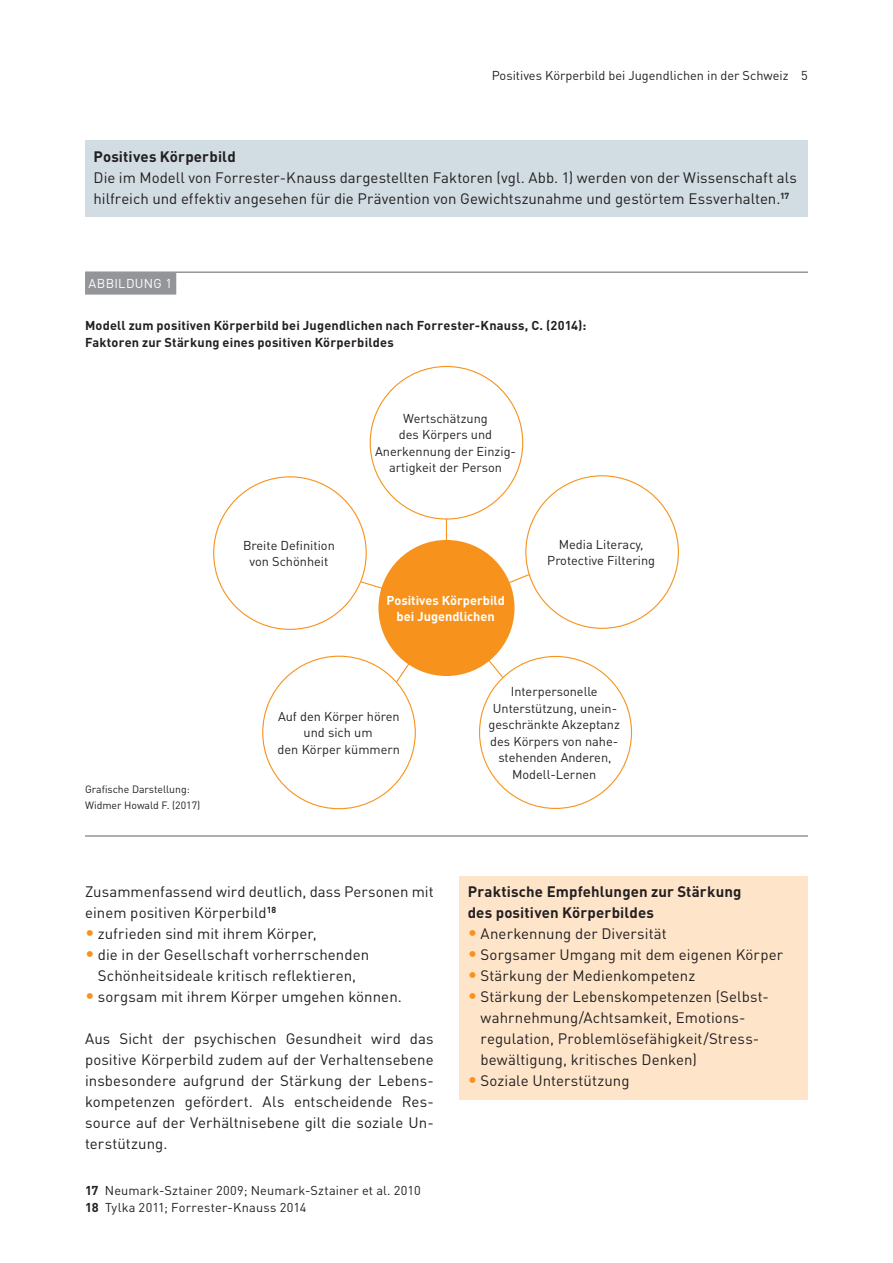
<style>
.page{position:relative;width:893px;height:1263px;background:#fff}
.page>*{position:absolute;margin:0;border:0;box-sizing:border-box;transform-origin:0 0}
.t1{font:15px/21px "DINOT";letter-spacing:.005em;color:#231f20}
.t2{font:700 15px/21px "DINOT";letter-spacing:.01em;color:#231f20}
.t3{font:12.75px/16.5px "DINOT";color:#231f20;text-align:center}
.t4{font:700 12.75px/16.5px "DINOT";letter-spacing:.015em;color:#231f20}
.t5{font:700 12.75px/16.5px "DINOT";color:#fff;text-align:center}
.t6{font:12.75px "DINOT";letter-spacing:.02em;color:#fff}
.t7{font:10.5px/16.5px "DINOT";color:#231f20}
.s1{font-size:18px;color:#f7931d}
.s2{font-weight:700}
</style>
<div class="page">
<div style="left:85px;top:140px;width:723px;height:77px;background:#d1dce3"></div>
<hr style="left:85px;top:835px;width:723px;height:2px;background:#939598">
<hr style="left:85px;top:271px;width:723px;height:2px;background:#939598">
<div style="left:85px;top:272px;width:91px;height:23px;background:#939598"></div>
<hr style="left:446px;top:519px;width:1px;height:89px;background:#f7931d">
<div style="left:459px;top:876px;width:349px;height:223px;background:#fee5ca"></div>
<svg style="left:360px;top:573px;width:171px;height:110px"></svg>
<div style="left:378px;top:540px;width:136px;height:136px;background:#f7931d;border-radius:50%"></div>
<p class="t3" style="left:492px;top:66px;width:318px">Positives Körperbild bei Jugendlichen in der Schweiz 5</p>
<p class="t2" style="left:94px;top:145px;width:144px">Positives Körperbild</p>
<p class="t1" style="left:94px;top:166px;width:705px">Die im Modell von Forrester-Knauss dargestellten Faktoren (vgl. Abb. 1) werden von der Wissenschaft als hilfreich und effektiv angesehen für die Prävention von Gewichtszunahme und gestörtem Essverhalten.<sup>17</sup></p>
<p class="t6" style="left:89px;top:275px;width:85px">ABBILDUNG 1</p>
<p class="t4" style="left:85px;top:317px;width:503px">Modell zum positiven Körperbild bei Jugendlichen nach Forrester-Knauss, C. (2014):<br>Faktoren zur Stärkung eines positiven Körperbildes</p>
<p class="t3" style="left:243px;top:536px;width:93px">Breite Definition von Schönheit</p>
<p class="t3" style="left:375px;top:409px;width:142px">Wertschätzung<br>des Körpers und<br>Anerkennung der Einzig&shy;artigkeit der Person</p>
<p class="t5" style="left:387px;top:591px;width:120px">Positives Körperbild bei Jugendlichen</p>
<p class="t3" style="left:547px;top:535px;width:109px">Media Literacy,<br>Protective Filtering</p>
<p class="t7" style="left:85px;top:780px;width:117px">Grafische Darstellung:<br>Widmer Howald F. (2017)</p>
<p class="t3" style="left:278px;top:707px;width:124px">Auf den Körper hören und sich um<br>den Körper kümmern</p>
<p class="t1" style="left:85px;top:880px;width:350px">Zusammenfassend wird deutlich, dass Personen mit einem positiven Körperbild<sup>18</sup></p>
<p class="t1" style="left:85px;top:922px;width:233px"><span class="s1">•</span> zufrieden sind mit ihrem Körper,</p>
<p class="t1" style="left:85px;top:943px;width:286px;text-align:center"><span class="s1">•</span> die in der Gesellschaft vorherrschenden<br>Schönheitsideale kritisch reflektieren,</p>
<p class="t1" style="left:85px;top:985px;width:318px"><span class="s1">•</span> sorgsam mit ihrem Körper umgehen können.</p>
<p class="t1" style="left:85px;top:1027px;width:350px;text-align:justify">Aus Sicht der psychischen Gesundheit wird das positive Körperbild zudem auf der Verhaltensebene insbesondere aufgrund der Stärkung der Lebens&shy;kompetenzen gefördert. Als entscheidende Res&shy;source auf der Verhältnisebene gilt die soziale Un&shy;terstützung.</p>
<p class="t3" style="left:85px;top:1182px;width:337px;text-align:left"><span class="s2">17</span> Neumark-Sztainer 2009; Neumark-Sztainer et al. 2010<br><span class="s2">18</span> Tylka 2011; Forrester-Knauss 2014</p>
<p class="t3" style="left:488px;top:683px;width:133px">Interpersonelle<br>Unterstützung, unein&shy;geschränkte Akzeptanz des Körpers von nahe&shy;stehenden Anderen,<br>Modell-Lernen</p>
<p class="t2" style="left:468px;top:880px;width:275px">Praktische Empfehlungen zur Stärkung des positiven Körperbildes</p>
<p class="t1" style="left:468px;top:922px;width:201px"><span class="s1">•</span> Anerkennung der Diversität</p>
<p class="t1" style="left:468px;top:943px;width:317px"><span class="s1">•</span> Sorgsamer Umgang mit dem eigenen Körper</p>
<p class="t1" style="left:468px;top:964px;width:229px"><span class="s1">•</span> Stärkung der Medienkompetenz</p>
<p class="t1" style="left:480px;top:985px;width:290px;text-indent:-13px"><span class="s1">•</span> Stärkung der Lebenskompetenzen (Selbst&shy;wahrnehmung/Achtsamkeit, Emotions&shy;regulation, Problemlösefähigkeit/Stress&shy;bewältigung, kritisches Denken)</p>
<p class="t1" style="left:468px;top:1069px;width:163px"><span class="s1">•</span> Soziale Unterstützung</p>
</div>
